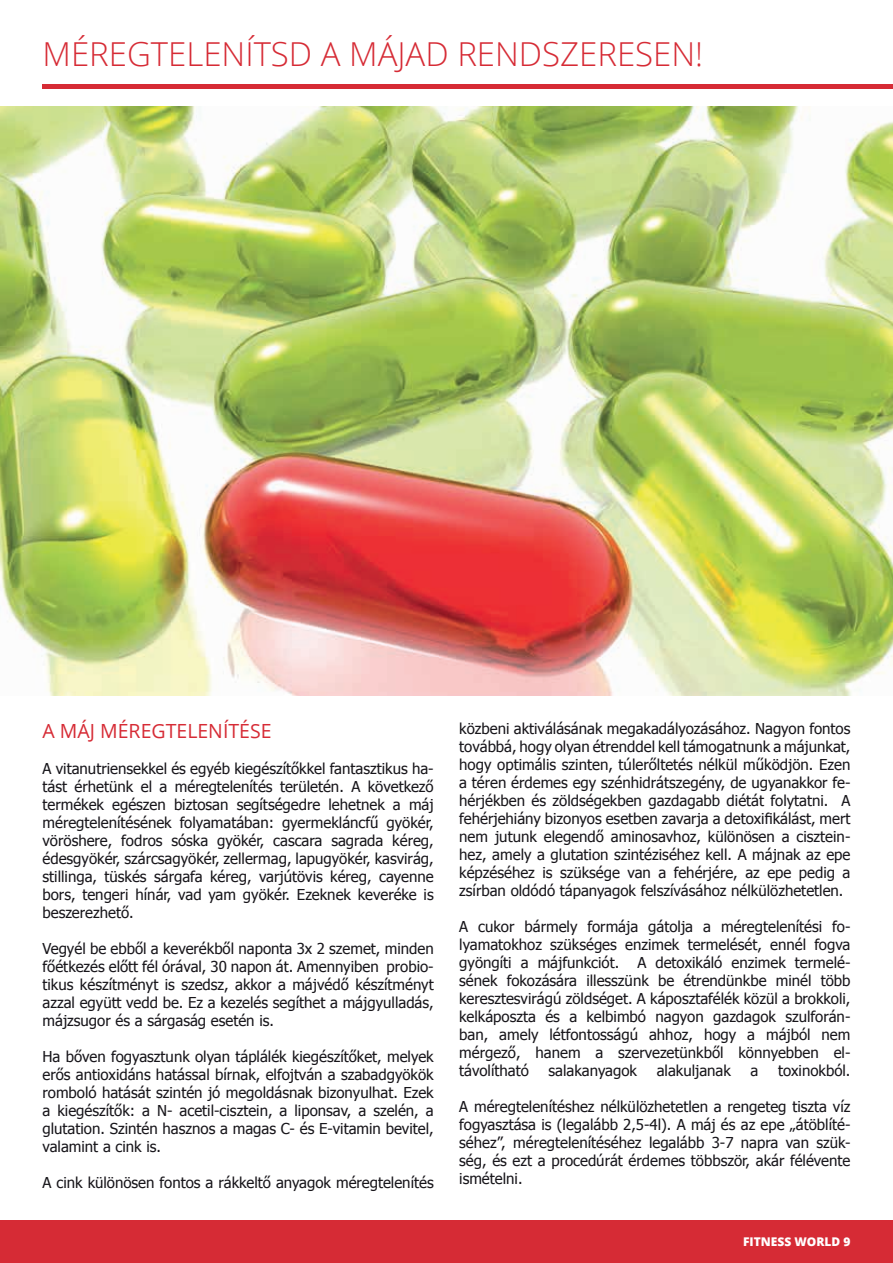
<style>
.page{position:relative;width:893px;height:1263px;background:#fff}
.page>*{position:absolute;margin:0;border:0;box-sizing:border-box;transform-origin:0 0}
.t1{font:300 33px "Open Sans";color:#d62b35}
.t2{font:19.5px "Open Sans";color:#d62b35}
.t3{font:15px/18px "Tahoma";color:#17151a;text-align:justify}
.t4{font:800 12px "Open Sans";color:#fff}
</style>
<div class="page">
<div style="left:0;top:1220px;width:893px;height:43px;background:#d62b35"></div>
<img style="left:0;top:106px;width:893px;height:589px">
<hr style="left:43px;top:84px;width:850px;height:4px;background:#d62b35">
<h1 class="t1" style="left:43px;top:31px;width:662px">MÉREGTELENÍTSD A MÁJAD RENDSZERESEN!</h1>
<h2 class="t2" style="left:43px;top:717px;width:231px">A MÁJ MÉREGTELENÍTÉSE</h2>
<p class="t3" style="left:43px;top:759px;width:393px">A vitanutriensekkel és egyéb kiegészítőkkel fantasztikus ha&shy;tást érhetünk el a méregtelenítés területén. A következő termékek egészen biztosan segítségedre lehetnek a máj méregtelenítésének folyamatában: gyermekláncfű gyökér, vöröshere, fodros sóska gyökér, cascara sagrada kéreg, édesgyökér, szárcsagyökér, zellermag, lapugyökér, kasvirág, stillinga, tüskés sárgafa kéreg, varjútövis kéreg, cayenne bors, tengeri hínár, vad yam gyökér. Ezeknek keveréke is beszerezhető.</p>
<p class="t3" style="left:43px;top:939px;width:393px">Vegyél be ebből a keverékből naponta 3x 2 szemet, minden főétkezés előtt fél órával, 30 napon át. Amennyiben probio&shy;tikus készítményt is szedsz, akkor a májvédő készítményt azzal együtt vedd be. Ez a kezelés segíthet a májgyulladás, májzsugor és a sárgaság esetén is.</p>
<p class="t3" style="left:43px;top:1047px;width:393px">Ha bőven fogyasztunk olyan táplálék kiegészítőket, melyek erős antioxidáns hatással bírnak, elfojtván a szabadgyökök romboló hatását szintén jó megoldásnak bizonyulhat. Ezek a kiegészítők: a N- acetil-cisztein, a liponsav, a szelén, a glutation. Szintén hasznos a magas C- és E-vitamin bevitel, valamint a cink is.</p>
<p class="t3" style="left:43px;top:1173px;width:393px">A cink különösen fontos a rákkeltő anyagok méregtelenítés</p>
<p class="t3" style="left:459px;top:719px;width:393px">közbeni aktiválásának megakadályozásához. Nagyon fontos továbbá, hogy olyan étrenddel kell támogatnunk a májunkat, hogy optimális szinten, túlerőltetés nélkül működjön. Ezen a téren érdemes egy szénhidrátszegény, de ugyanakkor fe&shy;hérjékben és zöldségekben gazdagabb diétát folytatni. A fehérjehiány bizonyos esetben zavarja a detoxifikálást, mert nem jutunk elegendő aminosavhoz, különösen a cisztein&shy;hez, amely a glutation szintéziséhez kell. A májnak az epe képzéséhez is szüksége van a fehérjére, az epe pedig a zsírban oldódó tápanyagok felszívásához nélkülözhetetlen.</p>
<p class="t3" style="left:459px;top:917px;width:393px">A cukor bármely formája gátolja a méregtelenítési fo&shy;lyamatokhoz szükséges enzimek termelését, ennél fogva gyöngíti a májfunkciót. A detoxikáló enzimek termelé&shy;sének fokozására illesszünk be étrendünkbe minél több keresztesvirágú zöldséget. A káposztafélék közül a brokkoli, kelkáposzta és a kelbimbó nagyon gazdagok szulforán&shy;ban, amely létfontosságú ahhoz, hogy a májból nem mérgező, hanem a szervezetünkből könnyebben el&shy;távolítható</p>
<p class="t3" style="left:549px;top:1061px;width:90px">salakanyagok</p>
<p class="t3" style="left:657px;top:1061px;width:76px">alakuljanak</p>
<p class="t3" style="left:751px;top:1061px;width:9px">a</p>
<p class="t3" style="left:778px;top:1061px;width:74px">toxinokból.</p>
<p class="t3" style="left:459px;top:1097px;width:393px">A méregtelenítéshez nélkülözhetetlen a rengeteg tiszta víz fogyasztása is (legalább 2,5-4l). A máj és az epe „átöblíté&shy;séhez”, méregtelenítéséhez legalább 3-7 napra van szük&shy;ség, és ezt a procedúrát érdemes többször, akár félévente ismételni.</p>
<p class="t4" style="left:743px;top:1233px;width:109px">FITNESS WORLD 9</p>
</div>
